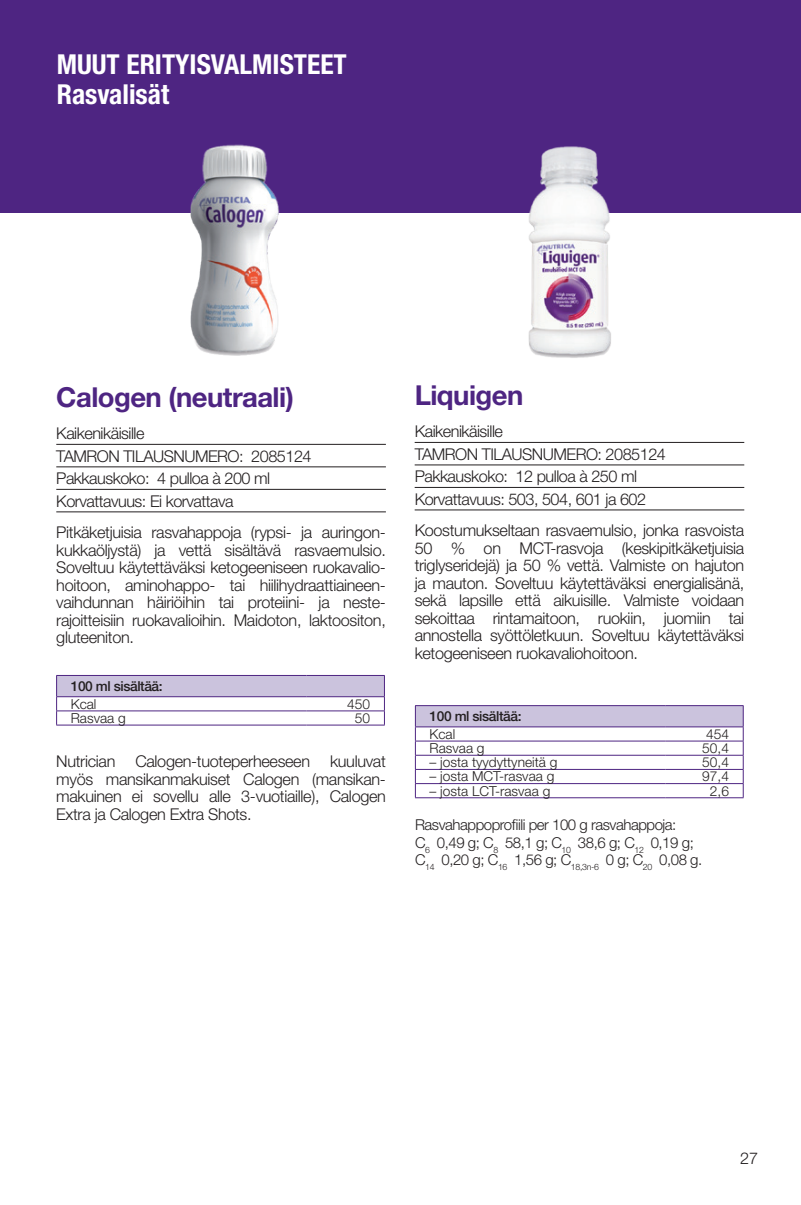
<style>
.page{position:relative;width:801px;height:1205px;background:#fff}
.page>*{position:absolute;margin:0;border:0;box-sizing:border-box;transform-origin:0 0}
.t1{font:700 condensed 27.5px/30px "Helvetica Neue LT Std";color:#fff}
.t2{font:700 27.5px "Helvetica Neue LT Std";letter-spacing:-.02em;color:#4e2582}
.t3{font:300 16.25px/17.5px "Helvetica Neue LT Std";letter-spacing:-.03em;color:#231f20;text-align:justify}
.t4{font:300 15px/17.5px "Helvetica Neue LT Std";letter-spacing:-.03em;color:#231f20}
.t5{font:300 13.75px "Helvetica Neue LT Std";color:#231f20}
.t6{font:500 13.75px "Helvetica Neue LT Std";letter-spacing:-.03em;color:#231f20}
</style>
<div class="page">
<hr style="left:56px;top:444px;width:330px;height:1px;background:#231f20">
<hr style="left:56px;top:466px;width:330px;height:1px;background:#231f20">
<hr style="left:56px;top:489px;width:330px;height:1px;background:#231f20">
<hr style="left:56px;top:511px;width:330px;height:1px;background:#231f20">
<hr style="left:415px;top:442px;width:329px;height:1px;background:#231f20">
<hr style="left:415px;top:464px;width:329px;height:1px;background:#231f20">
<hr style="left:415px;top:487px;width:329px;height:1px;background:#231f20">
<hr style="left:415px;top:509px;width:329px;height:1px;background:#231f20">
<div style="left:0;top:0;width:801px;height:213px;background:#4e2582"></div>
<img style="left:190px;top:144px;width:90px;height:211px">
<img style="left:528px;top:146px;width:83px;height:212px">
<svg style="left:56px;top:675px;width:329px;height:49px"></svg>
<hr style="left:56px;top:724px;width:250px;height:1px;background:#4e2582">
<hr style="left:306px;top:724px;width:79px;height:1px;background:#4e2582">
<svg style="left:415px;top:705px;width:329px;height:92px"></svg>
<hr style="left:415px;top:797px;width:250px;height:1px;background:#4e2582">
<hr style="left:665px;top:797px;width:78px;height:1px;background:#4e2582">
<h1 class="t1" style="left:57px;top:49px;width:292px">MUUT ERITYISVALMISTEET<br>Rasvalisät</h1>
<h1 class="t2" style="left:56px;top:380px;width:239px">Calogen (neutraali)</h1>
<p class="t3" style="left:56px;top:422px;width:257px;line-height:22.5px;text-align:left">Kaikenikäisille<br>TAMRON TILAUSNUMERO: 2085124<br>Pakkauskoko: 4 pulloa à 200 ml<br>Korvattavuus: Ei korvattava</p>
<p class="t3" style="left:56px;top:523px;width:331px">Pitkäketjuisia rasvahappoja (rypsi- ja auringon&shy;kukkaöljystä) ja vettä sisältävä rasvaemulsio.<br>Soveltuu käytettäväksi ketogeeniseen ruokavalio&shy;hoitoon, aminohappo- tai hiilihydraattiaineen&shy;vaihdunnan häiriöihin tai proteiini- ja neste&shy;rajoitteisiin ruokavalioihin. Maidoton, laktoositon, gluteeniton.</p>
<h1 class="t2" style="left:415px;top:378px;width:110px">Liquigen</h1>
<p class="t3" style="left:415px;top:420px;width:253px;line-height:22.5px;text-align:left">Kaikenikäisille<br>TAMRON TILAUSNUMERO: 2085124<br>Pakkauskoko: 12 pulloa à 250 ml<br>Korvattavuus: 503, 504, 601 ja 602</p>
<p class="t3" style="left:415px;top:521px;width:331px">Koostumukseltaan rasvaemulsio, jonka rasvoista 50 % on MCT-rasvoja (keskipitkäketjuisia triglyseridejä) ja 50 % vettä. Valmiste on hajuton ja mauton. Soveltuu käytettäväksi energialisänä, sekä lapsille että aikuisille. Valmiste voidaan sekoittaa rintamaitoon, ruokiin, juomiin tai annostella syöttöletkuun. Soveltuu käytettäväksi ketogeeniseen ruokavaliohoitoon.</p>
<p class="t6" style="left:71px;top:678px;width:93px">100 ml sisältää:</p>
<p class="t5" style="left:71px;top:695px;width:27px">Kcal</p>
<p class="t5" style="left:347px;top:695px;width:24px">450</p>
<p class="t5" style="left:71px;top:709px;width:57px">Rasvaa g</p>
<p class="t5" style="left:355px;top:709px;width:17px">50</p>
<p class="t6" style="left:429px;top:708px;width:93px">100 ml sisältää:</p>
<p class="t5" style="left:429px;top:725px;width:27px">Kcal</p>
<p class="t5" style="left:706px;top:725px;width:24px">454</p>
<p class="t5" style="left:429px;top:740px;width:57px">Rasvaa g</p>
<p class="t5" style="left:702px;top:740px;width:28px">50,4</p>
<p class="t5" style="left:429px;top:754px;width:129px">– josta tyydyttyneitä g</p>
<p class="t5" style="left:702px;top:754px;width:28px">50,4</p>
<p class="t5" style="left:429px;top:768px;width:126px">– josta MCT-rasvaa g</p>
<p class="t5" style="left:702px;top:768px;width:28px">97,4</p>
<p class="t5" style="left:429px;top:782px;width:122px">– josta LCT-rasvaa g</p>
<p class="t5" style="left:710px;top:782px;width:21px">2,6</p>
<p class="t3" style="left:56px;top:752px;width:331px">Nutrician Calogen-tuoteperheeseen kuuluvat myös mansikanmakuiset Calogen (mansikan&shy;makuinen ei sovellu alle 3-vuotiaille), Calogen Extra ja Calogen Extra Shots.</p>
<p class="t4" style="left:415px;top:816px;width:289px">Rasvahappoprofiili per 100 g rasvahappoja:<br>C<sub>6</sub> 0,49 g; C<sub>8</sub> 58,1 g; C<sub>10</sub> 38,6 g; C<sub>12</sub> 0,19 g;<br>C<sub>14</sub> 0,20 g; C<sub>16</sub> 1,56 g; C<sub>18,3n-6</sub> 0 g; C<sub>20</sub> 0,08 g.</p>
<p class="t3" style="left:740px;top:1149px;width:20px">27</p>
</div>
